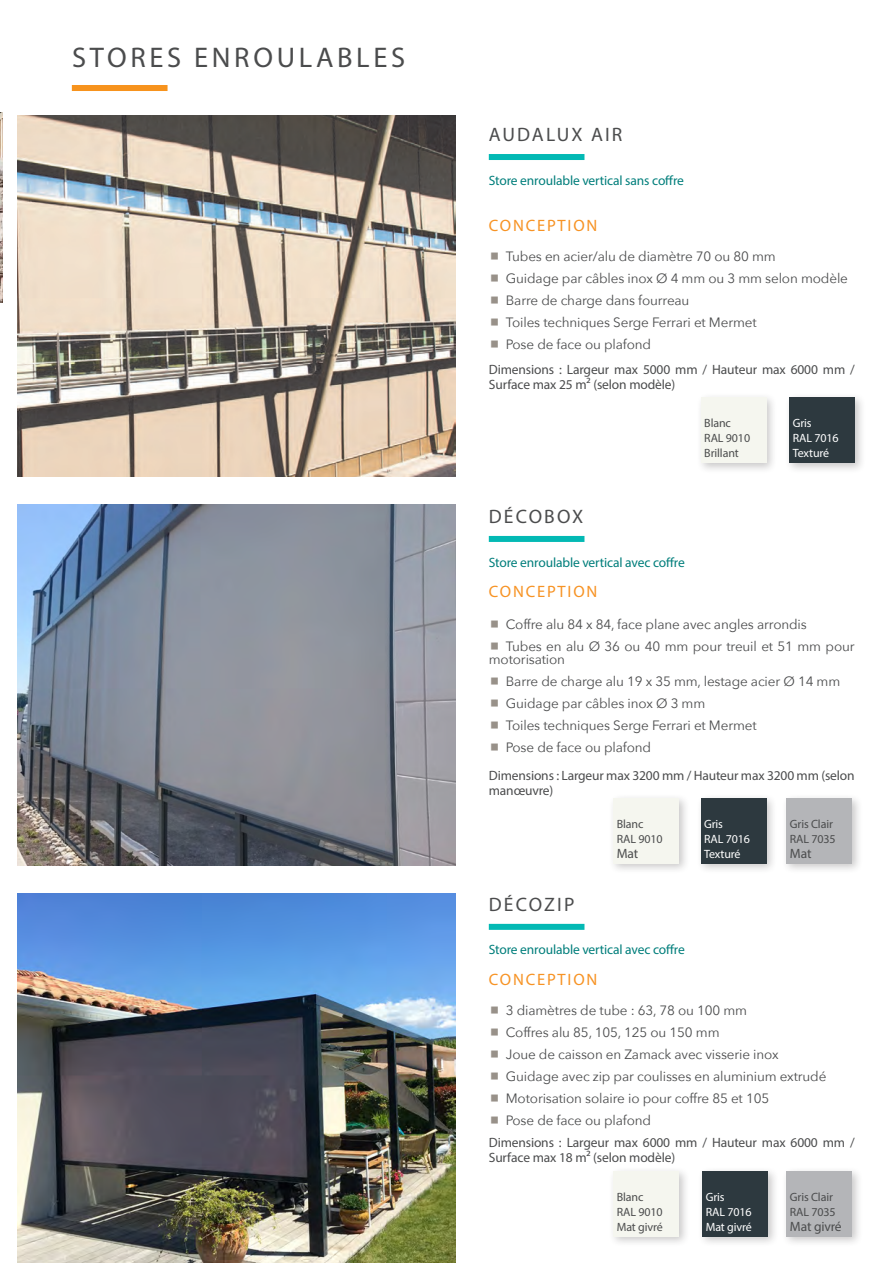
<style>
.page{position:relative;width:876px;height:1263px;background:#fff}
.page>*{position:absolute;margin:0;border:0;box-sizing:border-box;transform-origin:0 0}
.t1{font:28.5px "Myriad Pro";letter-spacing:.13em;color:#4b4c4d}
.t2{font:19.5px "Myriad Pro";letter-spacing:.11em;color:#4b4c4d}
.t3{font:16.5px "Myriad Pro";letter-spacing:.11em;color:#f79324}
.t4{font:13.5px/13.5px "Avenir Next";letter-spacing:-.01em;color:#4b4c4d}
.t5{font:13.5px/15px "Myriad Pro";letter-spacing:-.01em;color:#4b4c4d}
.t6{font:13.5px "Myriad Pro";letter-spacing:-.01em;color:#017e7b}
.t7{font:12px "Myriad Pro";letter-spacing:-.01em;color:#4b4c4d}
.t8{font:12px "Myriad Pro";letter-spacing:-.01em;color:#fff}
</style>
<div class="page">
<div style="left:72px;top:85px;width:96px;height:6px;background:#f7931d"></div>
<img style="left:18px;top:115px;width:438px;height:361px">
<img style="left:18px;top:504px;width:437px;height:361px">
<div style="left:696px;top:392px;width:81px;height:82px;background:#231f20;opacity:.25"></div>
<div style="left:701px;top:398px;width:65px;height:65px;background:#f5f6ef"></div>
<div style="left:784px;top:392px;width:82px;height:82px;background:#231f20;opacity:.25"></div>
<div style="left:790px;top:398px;width:65px;height:65px;background:#2d393f"></div>
<div style="left:489px;top:154px;width:95px;height:6px;background:#03b9b4"></div>
<img style="left:18px;top:893px;width:437px;height:370px">
<div style="left:608px;top:793px;width:82px;height:81px;background:#231f20;opacity:.25"></div>
<div style="left:614px;top:798px;width:65px;height:65px;background:#f5f6ef"></div>
<div style="left:696px;top:793px;width:81px;height:81px;background:#231f20;opacity:.25"></div>
<div style="left:701px;top:798px;width:65px;height:65px;background:#2d393f"></div>
<div style="left:489px;top:536px;width:95px;height:6px;background:#03b9b4"></div>
<div style="left:608px;top:1166px;width:82px;height:82px;background:#231f20;opacity:.25"></div>
<div style="left:614px;top:1171px;width:65px;height:65px;background:#f5f6ef"></div>
<div style="left:697px;top:1166px;width:82px;height:82px;background:#231f20;opacity:.25"></div>
<div style="left:702px;top:1171px;width:66px;height:65px;background:#2d393f"></div>
<div style="left:489px;top:924px;width:95px;height:6px;background:#03b9b4"></div>
<div style="left:781px;top:793px;width:82px;height:81px;background:#231f20;opacity:.25"></div>
<div style="left:787px;top:798px;width:65px;height:65px;background:#b4b5b8"></div>
<div style="left:781px;top:1166px;width:82px;height:82px;background:#231f20;opacity:.25"></div>
<div style="left:787px;top:1171px;width:65px;height:65px;background:#b4b5b8"></div>
<img style="left:0;top:112px;width:2px;height:190px">
<p class="t1" style="left:72px;top:40px;width:335px">STORES ENROULABLES</p>
<p class="t2" style="left:489px;top:122px;width:135px">AUDALUX AIR</p>
<p class="t6" style="left:489px;top:172px;width:197px">Store enroulable vertical sans coffre</p>
<p class="t3" style="left:489px;top:215px;width:110px">CONCEPTION</p>
<p class="t4" style="left:506px;top:249px;width:272px">Tubes en acier/alu de diamètre 70 ou 80 mm</p>
<p class="t4" style="left:506px;top:271px;width:344px">Guidage par câbles inox Ø 4 mm ou 3 mm selon modèle</p>
<p class="t4" style="left:506px;top:293px;width:185px">Barre de charge dans fourreau</p>
<p class="t4" style="left:506px;top:315px;width:252px">Toiles techniques Serge Ferrari et Mermet</p>
<p class="t4" style="left:506px;top:337px;width:147px">Pose de face ou plafond</p>
<p class="t5" style="left:489px;top:362px;width:367px">Dimensions : Largeur max 5000 mm / Hauteur max 6000 mm /<br>Surface max 25 m² (selon modèle)</p>
<p class="t7" style="left:704px;top:416px;width:28px">Blanc</p>
<p class="t7" style="left:704px;top:431px;width:47px">RAL 9010</p>
<p class="t7" style="left:704px;top:446px;width:36px">Brillant</p>
<p class="t8" style="left:793px;top:416px;width:20px">Gris</p>
<p class="t8" style="left:793px;top:431px;width:47px">RAL 7016</p>
<p class="t8" style="left:793px;top:446px;width:38px">Texturé</p>
<p class="t2" style="left:489px;top:504px;width:96px">DÉCOBOX</p>
<p class="t6" style="left:489px;top:554px;width:197px">Store enroulable vertical avec coffre</p>
<p class="t3" style="left:489px;top:581px;width:110px">CONCEPTION</p>
<p class="t4" style="left:506px;top:616px;width:303px">Coffre alu 84 x 84, face plane avec angles arrondis</p>
<p class="t4" style="left:489px;top:638px;width:367px;text-indent:17px">Tubes en alu Ø 36 ou 40 mm pour treuil et 51 mm pour motorisation</p>
<p class="t4" style="left:506px;top:674px;width:336px">Barre de charge alu 19 x 35 mm, lestage acier Ø 14 mm</p>
<p class="t4" style="left:506px;top:696px;width:201px">Guidage par câbles inox Ø 3 mm</p>
<p class="t4" style="left:506px;top:718px;width:252px">Toiles techniques Serge Ferrari et Mermet</p>
<p class="t4" style="left:506px;top:740px;width:147px">Pose de face ou plafond</p>
<p class="t5" style="left:489px;top:768px;width:367px">Dimensions : Largeur max 3200 mm / Hauteur max 3200 mm (selon manœuvre)</p>
<p class="t7" style="left:617px;top:816px;width:28px">Blanc</p>
<p class="t7" style="left:617px;top:831px;width:47px">RAL 9010</p>
<p class="t5" style="left:617px;top:845px;width:23px">Mat</p>
<p class="t2" style="left:489px;top:892px;width:87px">DÉCOZIP</p>
<p class="t6" style="left:489px;top:941px;width:197px">Store enroulable vertical avec coffre</p>
<p class="t8" style="left:704px;top:816px;width:20px">Gris</p>
<p class="t8" style="left:704px;top:831px;width:47px">RAL 7016</p>
<p class="t8" style="left:704px;top:846px;width:38px">Texturé</p>
<p class="t7" style="left:790px;top:816px;width:45px">Gris Clair</p>
<p class="t7" style="left:790px;top:831px;width:47px">RAL 7035</p>
<p class="t5" style="left:790px;top:845px;width:23px">Mat</p>
<p class="t3" style="left:489px;top:969px;width:110px">CONCEPTION</p>
<p class="t4" style="left:506px;top:1003px;width:243px">3 diamètres de tube : 63, 78 ou 100 mm</p>
<p class="t4" style="left:506px;top:1025px;width:215px">Coffres alu 85, 105, 125 ou 150 mm</p>
<p class="t4" style="left:506px;top:1047px;width:274px">Joue de caisson en Zamack avec visserie inox</p>
<p class="t4" style="left:506px;top:1069px;width:322px">Guidage avec zip par coulisses en aluminium extrudé</p>
<p class="t4" style="left:506px;top:1091px;width:265px">Motorisation solaire io pour coffre 85 et 105</p>
<p class="t4" style="left:506px;top:1113px;width:147px">Pose de face ou plafond</p>
<p class="t5" style="left:489px;top:1134px;width:367px">Dimensions : Largeur max 6000 mm / Hauteur max 6000 mm /<br>Surface max 18 m² (selon modèle)</p>
<p class="t7" style="left:617px;top:1189px;width:28px">Blanc</p>
<p class="t7" style="left:617px;top:1204px;width:47px">RAL 9010</p>
<p class="t7" style="left:617px;top:1219px;width:48px">Mat givré</p>
<p class="t8" style="left:706px;top:1189px;width:20px">Gris</p>
<p class="t8" style="left:706px;top:1204px;width:47px">RAL 7016</p>
<p class="t8" style="left:706px;top:1219px;width:48px">Mat givré</p>
<p class="t7" style="left:790px;top:1189px;width:45px">Gris Clair</p>
<p class="t7" style="left:790px;top:1204px;width:47px">RAL 7035</p>
<p class="t5" style="left:790px;top:1218px;width:53px">Mat givré</p>
</div>
